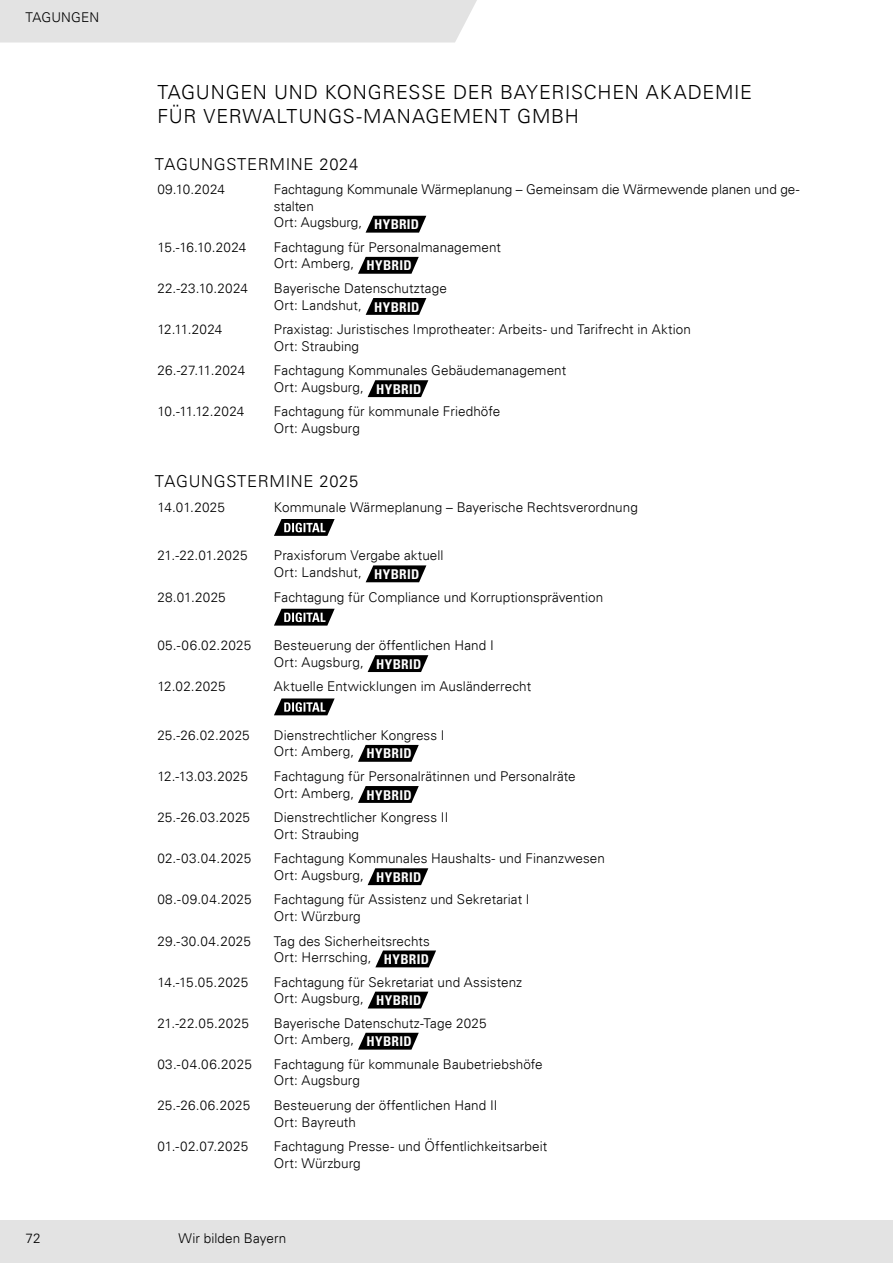
<style>
.page{position:relative;width:893px;height:1263px;background:#fff}
.page>*{position:absolute;margin:0;border:0;box-sizing:border-box;transform-origin:0 0}
.t1{font:300 19.5px/24px "Univers LT";letter-spacing:.035em;color:#000}
.t2{font:300 16.5px "Univers LT";letter-spacing:.04em;color:#000}
.t3{font:300 13.5px/16.5px "Univers LT";letter-spacing:.005em;color:#000}
.t4{font:300 13.5px "Univers LT";letter-spacing:-.015em;color:#000}
.t5{font:300 13.5px "Univers LT";letter-spacing:.025em;color:#000}
.t6{font:300 13.5px "Univers LT";letter-spacing:.03em;color:#000}
.s1{font-weight:700;font-stretch:condensed;color:#fff}
</style>
<div class="page">
<div style="left:0;top:1220px;width:893px;height:43px;background:#e3e3e3"></div>
<div style="left:0;top:0;width:477px;height:43px;background:#e3e3e3"></div>
<svg style="left:366px;top:216px;width:60px;height:17px"></svg>
<svg style="left:358px;top:257px;width:61px;height:17px"></svg>
<svg style="left:366px;top:298px;width:60px;height:17px"></svg>
<svg style="left:368px;top:380px;width:60px;height:17px"></svg>
<svg style="left:274px;top:519px;width:61px;height:17px"></svg>
<svg style="left:366px;top:565px;width:60px;height:17px"></svg>
<svg style="left:274px;top:609px;width:61px;height:17px"></svg>
<svg style="left:368px;top:655px;width:60px;height:17px"></svg>
<svg style="left:274px;top:698px;width:61px;height:17px"></svg>
<svg style="left:358px;top:745px;width:61px;height:17px"></svg>
<svg style="left:358px;top:786px;width:61px;height:17px"></svg>
<svg style="left:368px;top:868px;width:60px;height:17px"></svg>
<svg style="left:375px;top:950px;width:61px;height:17px"></svg>
<svg style="left:368px;top:992px;width:60px;height:16px"></svg>
<svg style="left:358px;top:1033px;width:61px;height:16px"></svg>
<p class="t3" style="left:26px;top:9px;width:75px">Tagungen</p>
<h1 class="t1" style="left:157px;top:80px;width:26px">TAGUNGEN</h1>
<h1 class="t1" style="left:157px;top:80px;width:593px;text-indent:117px">UN D KONG RESSE DER BAYERISCHEN AKADEMIE<br>FÜR VERWALTUNG</h1>
<h1 class="t1" style="left:343px;top:104px;width:55px">S-MANAGE</h1>
<h1 class="t1" style="left:453px;top:104px;width:128px">MENT GMBH</h1>
<p class="t2" style="left:155px;top:154px;width:23px">TAGUNG</p>
<p class="t2" style="left:226px;top:154px;width:133px">STE RMINE 2024</p>
<p class="t3" style="left:157px;top:181px;width:69px">09.10.2024</p>
<p class="t3" style="left:274px;top:181px;width:527px">Fachtagung Kommunale Wärmeplanung – Gemeinsam die Wärmewende planen und ge&shy;stalten<br>Ort: Augsburg, <span class="s1">HYBRID</span></p>
<p class="t4" style="left:157px;top:239px;width:91px">15.-16.10.2024</p>
<p class="t3" style="left:274px;top:239px;width:229px">Fachtagung für Personalmanagement<br>Ort: Amberg, <span class="s1">HYBRID</span></p>
<p class="t3" style="left:157px;top:280px;width:92px">22.-23.10.2024</p>
<p class="t3" style="left:274px;top:280px;width:175px">Bayerische Datenschutztage<br>Ort: Landshut, <span class="s1">HYBRID</span></p>
<p class="t3" style="left:157px;top:321px;width:67px">12.11.2024</p>
<p class="t3" style="left:274px;top:321px;width:418px">Praxistag: Juristisches Improtheater: Arbeits- und Tarifrecht in Aktion<br>Ort: Straubing</p>
<p class="t3" style="left:157px;top:362px;width:89px">26.-27.11.2024</p>
<p class="t3" style="left:274px;top:362px;width:294px">Fachtagung Kommunales Gebäudemanagement<br>Ort: Augsburg, <span class="s1">HYBRID</span></p>
<p class="t4" style="left:157px;top:403px;width:89px">10.-11.12.2024</p>
<p class="t3" style="left:274px;top:403px;width:228px">Fachtagung für kommunale Friedhöfe<br>Ort: Augsburg</p>
<p class="t2" style="left:155px;top:471px;width:23px">TAGUNG</p>
<p class="t2" style="left:226px;top:471px;width:133px">STE RMINE 2025</p>
<p class="t3" style="left:157px;top:499px;width:69px">14.01.2025</p>
<p class="t3" style="left:274px;top:499px;width:365px">Kommunale Wärmeplanung – Bayerische Rechtsverordnung</p>
<p class="t3" style="left:157px;top:547px;width:92px">21.-22.01.2025</p>
<p class="t3" style="left:274px;top:547px;width:171px">Praxisforum Vergabe aktuell<br>Ort: Landshut, <span class="s1">HYBRID</span></p>
<p class="t3" style="left:157px;top:589px;width:70px">28.01.2025</p>
<p class="t3" style="left:274px;top:589px;width:331px">Fachtagung für Compliance und Korruptionsprävention</p>
<p class="t5" style="left:157px;top:637px;width:96px">05.-06.02.2025</p>
<p class="t3" style="left:274px;top:637px;width:221px">Besteuerung der öffentlichen Hand I<br>Ort: Augsburg, <span class="s1">HYBRID</span></p>
<p class="t3" style="left:157px;top:678px;width:70px">12.02.2025</p>
<p class="t3" style="left:274px;top:678px;width:259px">Aktuelle Entwicklungen im Ausländerrecht</p>
<p class="t3" style="left:157px;top:727px;width:94px">25.-26.02.2025</p>
<p class="t3" style="left:274px;top:727px;width:172px">Dienstrechtlicher Kongress I<br>Ort: Amberg, <span class="s1">HYBRID</span></p>
<p class="t3" style="left:157px;top:768px;width:92px">12.-13.03.2025</p>
<p class="t3" style="left:274px;top:768px;width:303px">Fachtagung für Personalrätinnen und Personalräte<br>Ort: Amberg, <span class="s1">HYBRID</span></p>
<p class="t3" style="left:157px;top:809px;width:94px">25.-26.03.2025</p>
<p class="t3" style="left:274px;top:809px;width:176px">Dienstrechtlicher Kongress II<br>Ort: Straubing</p>
<p class="t5" style="left:157px;top:850px;width:96px">02.-03.04.2025</p>
<p class="t3" style="left:274px;top:850px;width:333px">Fachtagung Kommunales Haushalts- und Finanzwesen<br>Ort: Augsburg, <span class="s1">HYBRID</span></p>
<p class="t6" style="left:157px;top:891px;width:96px">08.-09.04.2025</p>
<p class="t3" style="left:274px;top:891px;width:257px">Fachtagung für Assistenz und Sekretariat I<br>Ort: Würzburg</p>
<p class="t3" style="left:157px;top:932px;width:95px">29.-30.04.2025</p>
<p class="t3" style="left:274px;top:932px;width:157px">Tag des Sicherheitsrechts<br>Ort: Herrsching, <span class="s1">HYBRID</span></p>
<p class="t3" style="left:157px;top:974px;width:92px">14.-15.05.2025</p>
<p class="t3" style="left:274px;top:974px;width:250px">Fachtagung für Sekretariat und Assistenz<br>Ort: Augsburg, <span class="s1">HYBRID</span></p>
<p class="t3" style="left:157px;top:1015px;width:93px">21.-22.05.2025</p>
<p class="t3" style="left:274px;top:1015px;width:214px">Bayerische Datenschutz-Tage 2025<br>Ort: Amberg, <span class="s1">HYBRID</span></p>
<p class="t6" style="left:157px;top:1056px;width:96px">03.-04.06.2025</p>
<p class="t3" style="left:274px;top:1056px;width:270px">Fachtagung für kommunale Baubetriebshöfe<br>Ort: Augsburg</p>
<p class="t3" style="left:157px;top:1097px;width:94px">25.-26.06.2025</p>
<p class="t3" style="left:274px;top:1097px;width:225px">Besteuerung der öffentlichen Hand II<br>Ort: Bayreuth</p>
<p class="t3" style="left:157px;top:1138px;width:92px">01.-02.07.2025</p>
<p class="t3" style="left:274px;top:1138px;width:275px">Fachtagung Presse- und Öffentlichkeitsarbeit<br>Ort: Würzburg</p>
<p class="t3" style="left:26px;top:1230px;width:17px">72</p>
<p class="t3" style="left:179px;top:1230px;width:109px">Wir bilden Bayern</p>
</div>
